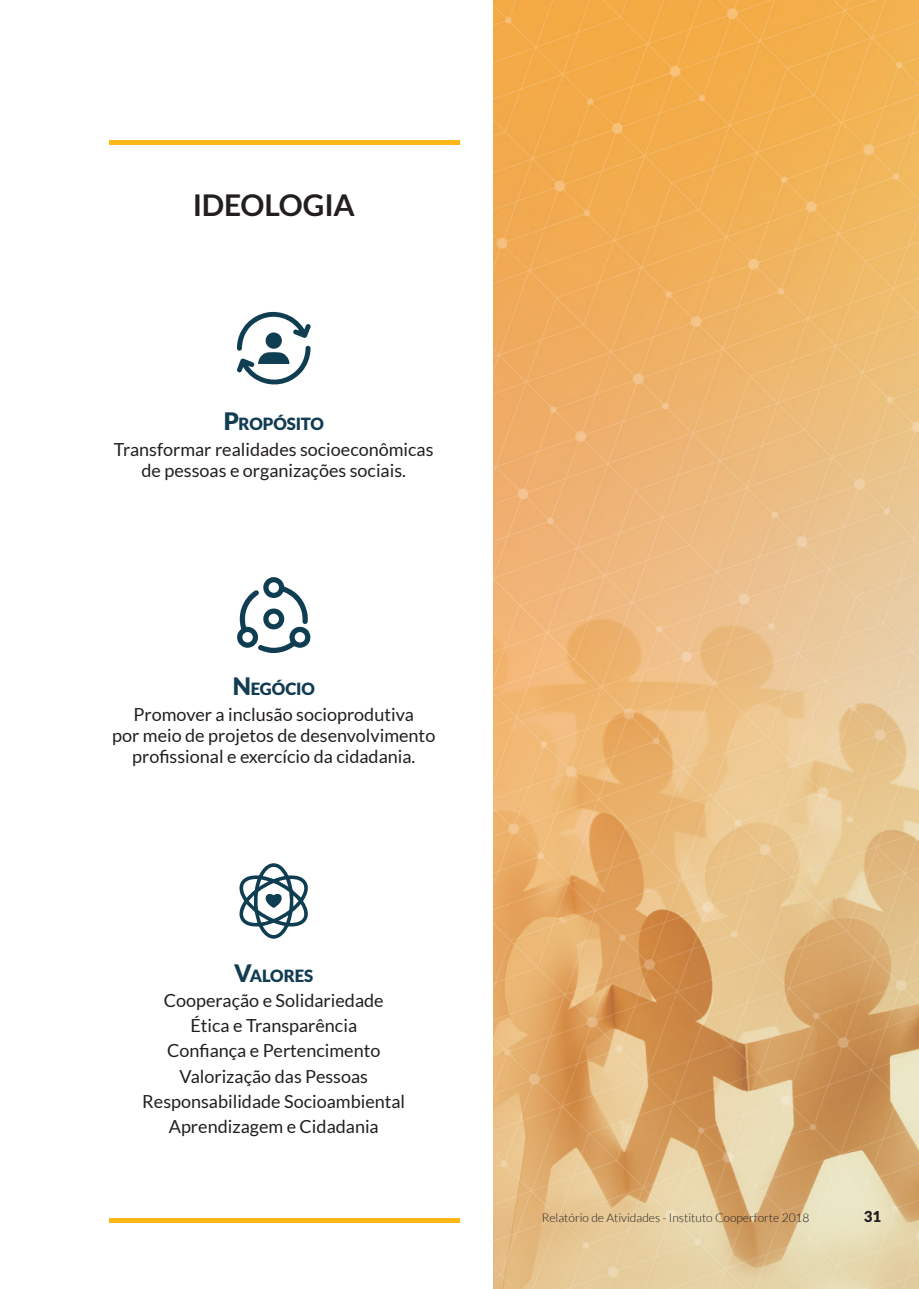
<style>
.page{position:relative;width:919px;height:1289px;background:#fff}
.page>*{position:absolute;margin:0;border:0;box-sizing:border-box;transform-origin:0 0}
.t1{font:700 30px "Lato";letter-spacing:-.01em;color:#231f20}
.t2{font:18px/21px "Lato";color:#231f20;text-align:center}
.t3{font:900 16.8px "Lato";letter-spacing:-.01em;color:#113c52}
.t4{font:900 15px "Lato";color:#231f20}
.t5{font:300 12px "Lato";color:#231f20}
.s1{font-size:24px}
</style>
<div class="page">
<div style="left:109px;top:140px;width:350px;height:5px;background:#fcb814"></div>
<div style="left:109px;top:1217px;width:350px;height:5px;background:#fcb814"></div>
<svg style="left:239px;top:863px;width:69px;height:75px"></svg>
<svg style="left:237px;top:577px;width:74px;height:76px"></svg>
<svg style="left:237px;top:311px;width:73px;height:74px"></svg>
<div style="left:265px;top:332px;width:17px;height:17px;background:#0f3d51;border-radius:50%"></div>
<img style="left:493px;top:0;width:425px;height:1288px">
<p class="t1" style="left:193px;top:187px;width:163px">IDEOLOGIA</p>
<p class="t3" style="left:224px;top:414px;width:102px"><span class="s1">P</span>ROPÓSITO</p>
<p class="t2" style="left:114px;top:438px;width:321px">Transformar realidades socioeconômicas de pessoas e organizações sociais.</p>
<p class="t3" style="left:233px;top:679px;width:83px"><span class="s1">N</span> EGÓCIO</p>
<p class="t2" style="left:112px;top:703px;width:324px">Promover a inclusão socioprodutiva<br>por meio de projetos de desenvolvimento profissional e exercício da cidadania.</p>
<p class="t3" style="left:234px;top:965px;width:80px"><span class="s1">V</span>ALORES</p>
<p class="t2" style="left:164px;top:989px;width:221px">Cooperação e Solidariedade</p>
<p class="t2" style="left:190px;top:1014px;width:168px">Ética e Transparência</p>
<p class="t2" style="left:167px;top:1040px;width:215px">Confiança e Pertencimento</p>
<p class="t2" style="left:179px;top:1065px;width:190px">Valorização das Pessoas</p>
<p class="t2" style="left:142px;top:1090px;width:264px">Responsabilidade Socioambiental</p>
<p class="t2" style="left:169px;top:1115px;width:211px">Aprendizagem e Cidadania</p>
<p class="t5" style="left:542px;top:1211px;width:269px">Relatório de Atividades - Instituto Cooperforte 2018</p>
<p class="t4" style="left:863px;top:1207px;width:19px">31</p>
</div>
